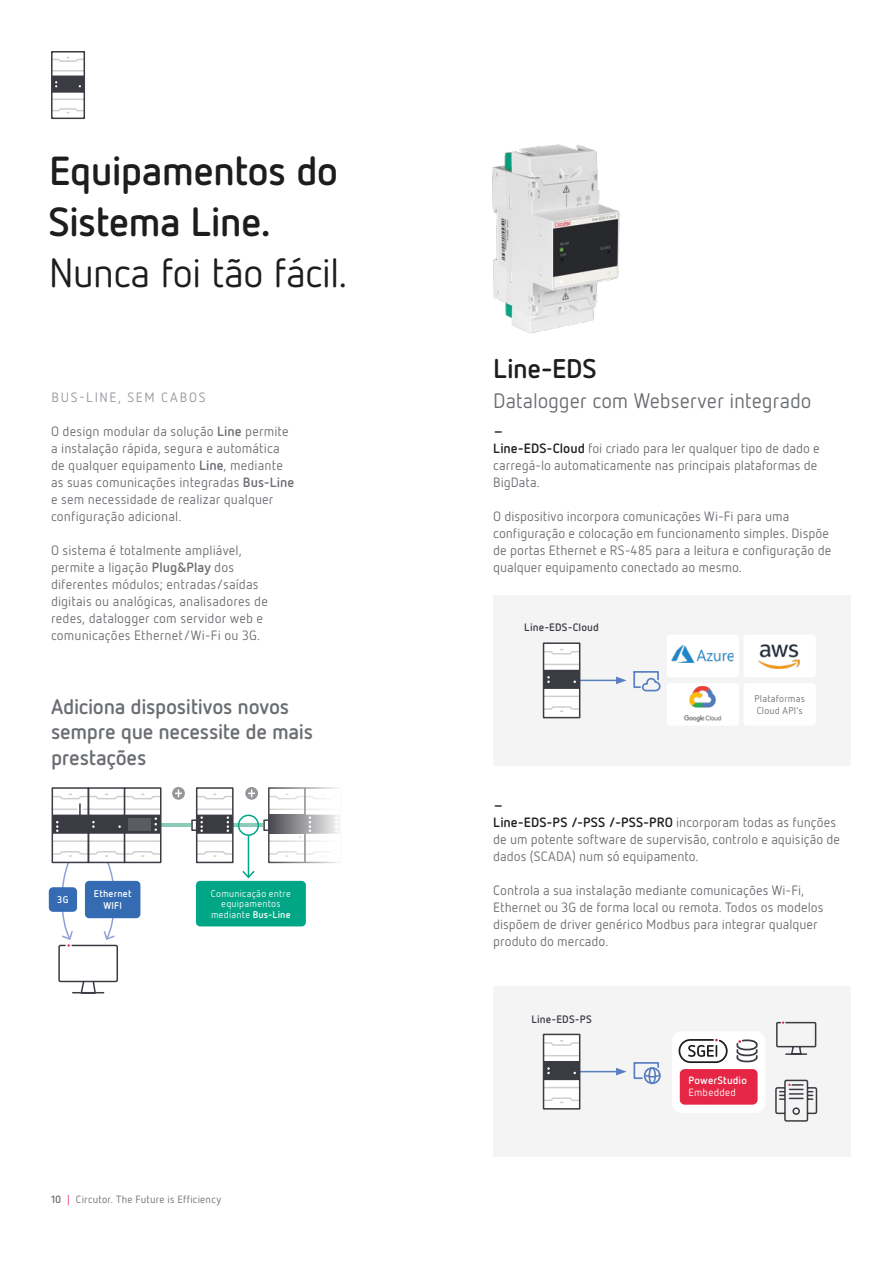
<style>
.page{position:relative;width:893px;height:1263px;background:#fff}
.page>*{position:absolute;margin:0;border:0;box-sizing:border-box;transform-origin:0 0}
.t1{font:700 40.5px/51px "Netto Pro";letter-spacing:-.02em;color:#1d1d1b}
.t2{font:40.5px "Netto Pro";letter-spacing:-.02em;color:#1d1d1b}
.t3{font:700 27px "Netto Pro";letter-spacing:-.015em;color:#1d1d1b}
.t4{font:700 21px/25.5px "Netto Pro";letter-spacing:-.01em;color:#6a6d71}
.t5{font:21px "Netto Pro";letter-spacing:-.005em;color:#6a6d71}
.t6{font:13.5px/17px "Netto Pro";letter-spacing:.005em;color:#6a6d71}
.t7{font:13.5px "Netto Pro";letter-spacing:.13em;color:#94969a}
.t8{font:700 10.8px "Netto Pro";letter-spacing:.01em;color:#3b3c43}
.t9{font:10.5px "Netto Pro";letter-spacing:.025em;color:#6a6d71}
.t10{font:700 10.5px "Netto Pro";letter-spacing:.015em;color:#fff}
.t11{font:10.5px "Netto Pro";letter-spacing:.02em;color:#fff}
.t12{font:9.75px/10.5px "Netto Pro";letter-spacing:.02em;color:#fff;text-align:center}
.t13{font:9.75px/12px "Netto Pro";letter-spacing:.025em;color:#6a6d71}
.t14{font:700 9.75px/12.8px "Netto Pro";letter-spacing:.025em;color:#fff;text-align:center}
.s1{font-weight:700}
.s2{color:#e62645}
.s3{font-weight:700;color:#1d1d1b}
</style>
<div class="page">
<div style="left:493px;top:986px;width:357px;height:171px;background:#f4f4f4"></div>
<div style="left:493px;top:595px;width:357px;height:170px;background:#f4f4f4"></div>
<svg style="left:633px;top:1062px;width:28px;height:23px"></svg>
<div style="left:744px;top:683px;width:72px;height:43px;background:#fff;border-radius:4px"></div>
<img style="left:492px;top:144px;width:128px;height:190px">
<hr style="left:52px;top:99px;width:32px;height:1px;background:#3b3c43">
<hr style="left:52px;top:70px;width:32px;height:2px;background:#3b3c43">
<svg style="left:54px;top:57px;width:28px;height:5px"></svg>
<svg style="left:54px;top:108px;width:28px;height:5px"></svg>
<div style="left:51px;top:51px;width:34px;height:68px;border:2px solid #3b3c43"></div>
<svg style="left:52px;top:76px;width:32px;height:17px"></svg>
<div style="left:744px;top:635px;width:72px;height:42px;background:#fff;border-radius:4px"></div>
<img style="left:758px;top:644px;width:42px;height:25px">
<div style="left:667px;top:635px;width:72px;height:42px;background:#fff;border-radius:4px"></div>
<img style="left:671px;top:645px;width:62px;height:18px">
<div style="left:667px;top:683px;width:72px;height:43px;background:#fff;border-radius:4px"></div>
<img style="left:683px;top:686px;width:39px;height:36px">
<hr style="left:580px;top:680px;width:38px;height:1px;background:#597fc0">
<hr style="left:580px;top:1071px;width:38px;height:1px;background:#597fc0">
<svg style="left:616px;top:1068px;width:11px;height:7px"></svg>
<svg style="left:616px;top:671px;width:45px;height:21px"></svg>
<div style="left:672px;top:1031px;width:93px;height:82px;background:#fff;border-radius:10px"></div>
<div style="left:680px;top:1069px;width:78px;height:36px;background:#e62645;border-radius:5px"></div>
<svg style="left:736px;top:1039px;width:22px;height:24px"></svg>
<svg style="left:776px;top:1021px;width:41px;height:34px"></svg>
<svg style="left:775px;top:1079px;width:43px;height:43px"></svg>
<div style="left:543px;top:642px;width:37px;height:76px;background:#fff;border:2px solid #3b3c43"></div>
<hr style="left:544px;top:696px;width:36px;height:1px;background:#3b3c43">
<hr style="left:544px;top:664px;width:35px;height:1px;background:#3b3c43">
<svg style="left:542px;top:649px;width:39px;height:6px"></svg>
<svg style="left:542px;top:705px;width:39px;height:7px"></svg>
<svg style="left:544px;top:670px;width:36px;height:19px"></svg>
<div style="left:543px;top:1034px;width:37px;height:75px;background:#fff;border:2px solid #3b3c43"></div>
<hr style="left:544px;top:1087px;width:36px;height:1px;background:#3b3c43">
<hr style="left:544px;top:1055px;width:35px;height:1px;background:#3b3c43">
<svg style="left:542px;top:1040px;width:39px;height:6px"></svg>
<svg style="left:542px;top:1097px;width:39px;height:6px"></svg>
<svg style="left:544px;top:1061px;width:36px;height:19px"></svg>
<hr style="left:161px;top:823px;width:30px;height:4px;background:#8bcbb7">
<hr style="left:234px;top:823px;width:29px;height:4px;background:#8bcbb7">
<div style="left:49px;top:887px;width:28px;height:25px;background:#346bb3;border-radius:4px"></div>
<hr style="left:248px;top:835px;width:1px;height:42px;background:#00a685">
<svg style="left:242px;top:869px;width:13px;height:10px"></svg>
<hr style="left:88px;top:840px;width:37px;height:2px;background:#3b3c43">
<div style="left:88px;top:787px;width:37px;height:76px;border:2px solid #3b3c43"></div>
<hr style="left:52px;top:840px;width:36px;height:2px;background:#3b3c43">
<div style="left:52px;top:787px;width:37px;height:76px;border:2px solid #3b3c43"></div>
<hr style="left:197px;top:840px;width:36px;height:2px;background:#3b3c43">
<hr style="left:197px;top:808px;width:36px;height:2px;background:#3b3c43">
<svg style="left:195px;top:794px;width:36px;height:6px"></svg>
<svg style="left:195px;top:850px;width:36px;height:7px"></svg>
<div style="left:196px;top:787px;width:38px;height:76px;border:2px solid #3b3c43"></div>
<svg style="left:197px;top:815px;width:36px;height:19px"></svg>
<div style="left:191px;top:819px;width:6px;height:12px;border:2px solid #3b3c43"></div>
<svg style="left:172px;top:787px;width:13px;height:13px"></svg>
<svg style="left:245px;top:787px;width:13px;height:13px"></svg>
<hr style="left:305px;top:840px;width:36px;height:2px;background:#3b3c43">
<hr style="left:305px;top:808px;width:36px;height:2px;background:#3b3c43">
<div style="left:263px;top:819px;width:7px;height:12px;border:2px solid #3b3c43"></div>
<hr style="left:269px;top:840px;width:36px;height:2px;background:#3b3c43">
<hr style="left:269px;top:808px;width:36px;height:2px;background:#3b3c43">
<svg style="left:271px;top:794px;width:54px;height:6px"></svg>
<svg style="left:271px;top:851px;width:53px;height:6px"></svg>
<div style="left:268px;top:787px;width:38px;height:76px;border:2px solid #3b3c43"></div>
<svg style="left:269px;top:815px;width:30px;height:19px"></svg>
<svg style="left:299px;top:815px;width:40px;height:23px"></svg>
<div style="left:238px;top:815px;width:21px;height:21px;border:2px solid #00a685;border-radius:50%"></div>
<div style="left:124px;top:787px;width:37px;height:76px;background:#fff;border:2px solid #3b3c43"></div>
<hr style="left:125px;top:840px;width:36px;height:2px;background:#3b3c43">
<svg style="left:51px;top:850px;width:111px;height:144px"></svg>
<svg style="left:51px;top:794px;width:111px;height:40px"></svg>
<div style="left:128px;top:818px;width:23px;height:13px;background:#595c61"></div>
<div style="left:196px;top:881px;width:110px;height:45px;background:#00a685;border-radius:4px"></div>
<svg style="left:678px;top:1038px;width:50px;height:25px"></svg>
<h1 class="t1" style="left:49px;top:143px;width:291px">Equipamentos do<br>Sistema Line.</h1>
<h1 class="t2" style="left:49px;top:246px;width:301px">Nunca foi tão fácil.</h1>
<p class="t7" style="left:52px;top:388px;width:156px">BUS-LINE, SEM CABOS</p>
<p class="t6" style="left:51px;top:422px;width:245px">O design modular da solução <span class="s1">Line</span> permite a instalação rápida, segura e automática de qualquer equipamento <span class="s1">Line</span>, mediante as suas comunicações integradas <span class="s1">Bus-Line </span>e sem necessidade de realizar qualquer configuração adicional.</p>
<p class="t6" style="left:51px;top:541px;width:218px">O sistema é totalmente ampliável, permite a ligação <span class="s1">Plug&amp;Play</span> dos diferentes módulos; entradas/saídas digitais ou analógicas, analisadores de redes, datalogger com servidor web e comunicações Ethernet/Wi-Fi ou 3G.</p>
<h3 class="t4" style="left:51px;top:693px;width:264px">Adiciona dispositivos novos sempre que necessite de mais prestações</h3>
<p class="t14" style="left:57px;top:893px;width:13px">3G</p>
<p class="t14" style="left:94px;top:886px;width:39px">Ethernet<br>WIFI</p>
<p class="t12" style="left:211px;top:887px;width:81px">Comunicação entre equipamentos mediante <span class="s1">Bus-Line</span></p>
<p class="t9" style="left:51px;top:1193px;width:172px"><span class="s1">10</span> <span class="s2">|</span> Circutor. The Future is Efficiency</p>
<h2 class="t3" style="left:493px;top:351px;width:105px">Line-EDS</h2>
<h3 class="t5" style="left:493px;top:387px;width:320px">Datalogger com Webserver integrado</h3>
<p class="t6" style="left:493px;top:422px;width:328px"><span class="s3">–<br>Line-EDS-Cloud</span> foi criado para ler qualquer tipo de dado e carregá-lo automaticamente nas principais plataformas de<br>BigData.</p>
<p class="t6" style="left:493px;top:507px;width:340px">O dispositivo incorpora comunicações Wi-Fi para uma configuração e colocação em funcionamento simples. Dispõe de portas Ethernet e RS-485 para a leitura e configuração de qualquer equipamento conectado ao mesmo.</p>
<p class="t8" style="left:524px;top:620px;width:76px">Line-EDS-Cloud</p>
<p class="t13" style="left:754px;top:693px;width:52px">Plataformas<br>Cloud API’s</p>
<p class="t6" style="left:493px;top:796px;width:348px"><span class="s3">–<br>Line-EDS-PS /-PSS /-PSS-PRO</span> incorporam todas as funções de um potente software de supervisão, controlo e aquisição de dados (SCADA) num só equipamento.</p>
<p class="t6" style="left:493px;top:881px;width:332px">Controla a sua instalação mediante comunicações Wi-Fi, Ethernet ou 3G de forma local ou remota. Todos os modelos dispõem de driver genérico Modbus para integrar qualquer produto do mercado.</p>
<p class="t8" style="left:531px;top:1012px;width:62px">Line-EDS-PS</p>
<p class="t10" style="left:688px;top:1073px;width:60px">PowerStudio</p>
<p class="t11" style="left:688px;top:1086px;width:49px">Embedded</p>
</div>
